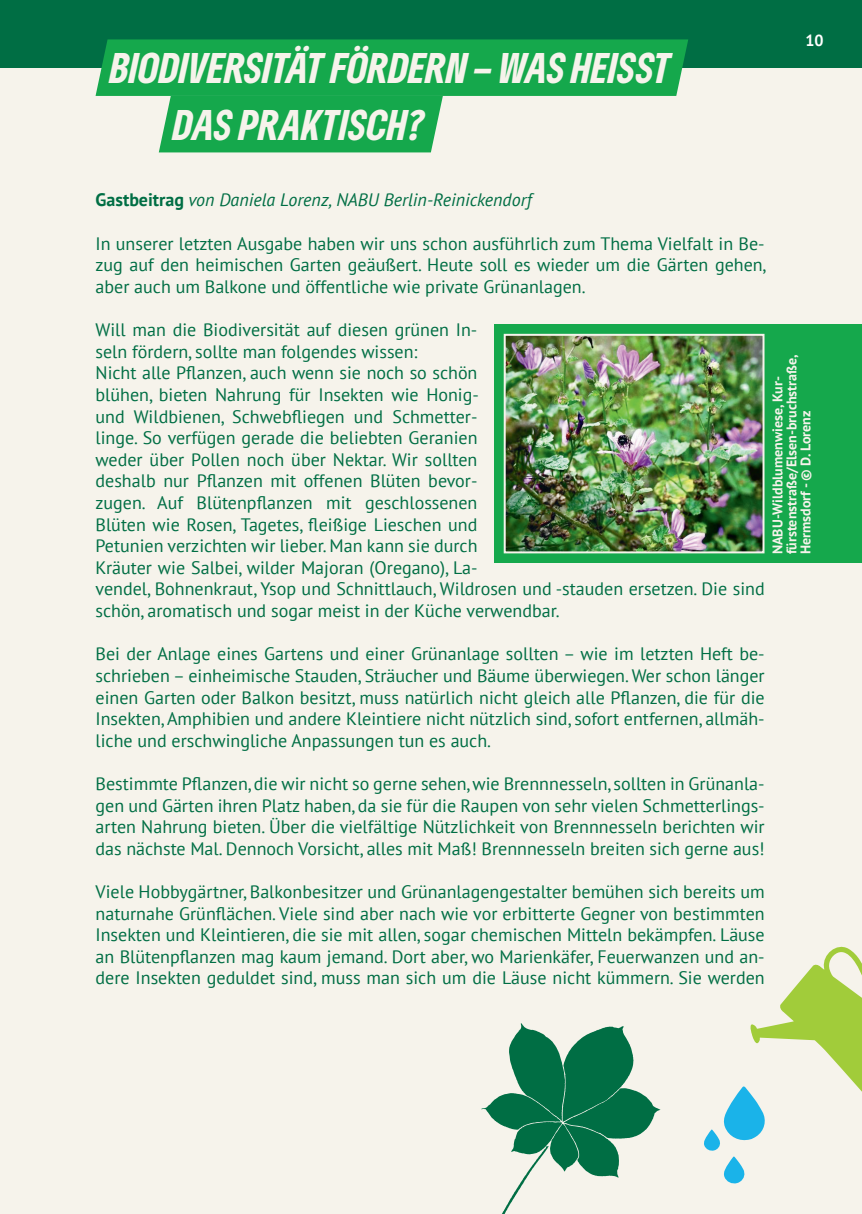
<style>
.page{position:relative;width:862px;height:1214px;background:#fff}
.page>*{position:absolute;margin:0;border:0;box-sizing:border-box;transform-origin:0 0}
.t1{font:italic 900 condensed 40px "Gruene Type";letter-spacing:.005em;color:#f6f3eb}
.t2{font:18px/21.6px "PT Sans";color:#006e44;text-align:justify}
.t3{font:italic 18px "PT Sans";color:#006e44}
.t4{font:700 16px "PT Sans";color:#fff}
.t5{font:700 14px/14px "PT Sans";color:#f6f3eb}
.s1{font-weight:700;font-style:normal}
</style>
<div class="page">
<div style="left:0;top:0;width:11px;height:1213px;background:#f6f3eb"></div>
<div style="left:11px;top:0;width:851px;height:1213px;background:#f6f3eb"></div>
<svg style="left:704px;top:946px;width:158px;height:238px"></svg>
<svg style="left:481px;top:1023px;width:179px;height:190px"></svg>
<div style="left:0;top:0;width:862px;height:68px;background:#006e44"></div>
<svg style="left:96px;top:39px;width:592px;height:113px"></svg>
<div style="left:494px;top:324px;width:368px;height:239px;background:#15a84c"></div>
<img style="left:507px;top:337px;width:254px;height:213px">
<div style="left:504px;top:334px;width:260px;height:219px;border:2px solid #f6f3eb"></div>
<h1 class="t1" style="left:110px;top:41px;width:563px">BIODIVERSITÄT FÖRDERN – WAS HEISST</h1>
<h1 class="t1" style="left:173px;top:98px;width:253px">DAS PRAKTISCH?</h1>
<p class="t4" style="left:805px;top:30px;width:20px">10</p>
<p class="t3" style="left:96px;top:188px;width:437px"><span class="s1">Gastbeitrag</span> von Daniela Lorenz, NABU Berlin-Reinickendorf</p>
<p class="t2" style="left:96px;top:232px;width:672px">In unserer letzten Ausgabe haben wir uns schon ausführlich zum Thema Vielfalt in Be&shy;zug auf den heimischen Garten geäußert. Heute soll es wieder um die Gärten gehen, aber auch um Balkone und öffentliche wie private Grünanlagen.</p>
<p class="t2" style="left:96px;top:318px;width:670px;text-align:left">Will man die Biodiversität auf diesen grünen In-<br>seln fördern, sollte man folgendes wissen:<br>Nicht alle Pflanzen, auch wenn sie noch so schön<br>blühen, bieten Nahrung für Insekten wie Honig-<br>und Wildbienen, Schwebfliegen und Schmetter-<br>linge. So verfügen gerade die beliebten Geranien<br>weder über Pollen noch über Nektar. Wir sollten<br>deshalb nur Pflanzen mit offenen Blüten bevor-<br>zugen. Auf Blütenpflanzen mit geschlossenen<br>Blüten wie Rosen, Tagetes, fleißige Lieschen und<br>Petunien verzichten wir lieber. Man kann sie durch<br>Kräuter wie Salbei, wilder Majoran (Oregano), La-<br>vendel, Bohnenkraut, Ysop und Schnittlauch, Wildrosen und -stauden ersetzen. Die sind schön, aromatisch und sogar meist in der Küche verwendbar.</p>
<p class="t2" style="left:96px;top:642px;width:670px">Bei der Anlage eines Gartens und einer Grünanlage sollten – wie im letzten Heft be&shy;schrieben – einheimische Stauden, Sträucher und Bäume überwiegen. Wer schon länger einen Garten oder Balkon besitzt, muss natürlich nicht gleich alle Pflanzen, die für die Insekten, Amphibien und andere Kleintiere nicht nützlich sind, sofort entfernen, allmäh&shy;liche und erschwingliche Anpassungen tun es auch.</p>
<p class="t2" style="left:96px;top:772px;width:671px">Bestimmte Pflanzen, die wir nicht so gerne sehen, wie Brennnesseln, sollten in Grünanla&shy;gen und Gärten ihren Platz haben, da sie für die Raupen von sehr vielen Schmetterlings&shy;arten Nahrung bieten. Über die vielfältige Nützlichkeit von Brennnesseln berichten wir das nächste Mal. Dennoch Vorsicht, alles mit Maß! Brennnesseln breiten sich gerne aus!</p>
<p class="t2" style="left:96px;top:880px;width:671px">Viele Hobbygärtner, Balkonbesitzer und Grünanlagengestalter bemühen sich bereits um naturnahe Grünflächen. Viele sind aber nach wie vor erbitterte Gegner von bestimmten Insekten und Kleintieren, die sie mit allen, sogar chemischen Mitteln bekämpfen. Läuse an Blütenpflanzen mag kaum jemand. Dort aber, wo Marienkäfer, Feuerwanzen und an&shy;dere Insekten geduldet sind, muss man sich um die Läuse nicht kümmern. Sie werden</p>
<p class="t5" style="left:770px;top:554px;width:201px;rotate:-90deg">NABU-Wildblumenwiese, Kur&shy;fürstenstraße/Elsen-bruchstraße,<br>Hermsdorf - © D. Lorenz</p>
</div>
